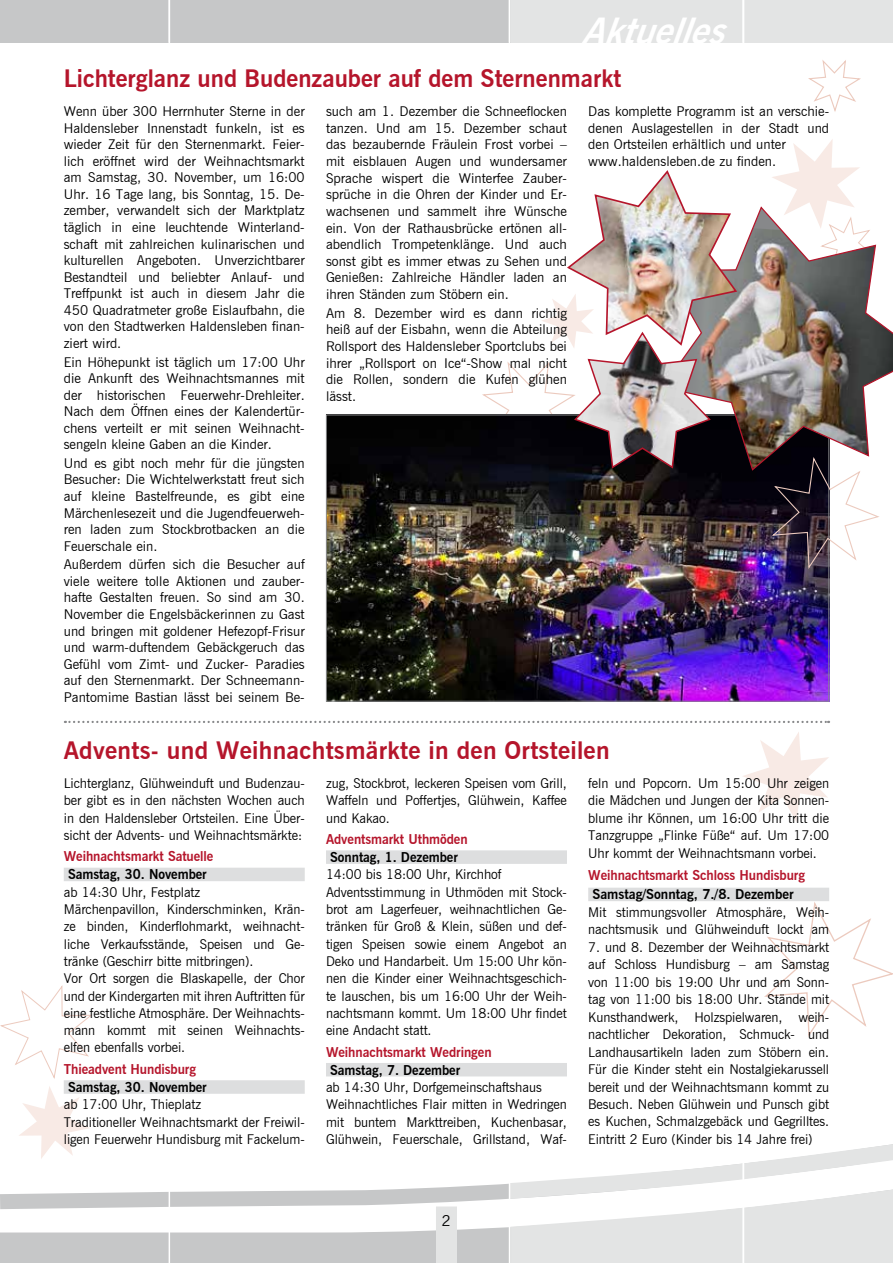
<style>
.page{position:relative;width:893px;height:1263px;background:#fff}
.page>*{position:absolute;margin:0;border:0;box-sizing:border-box;transform-origin:0 0}
.t1{font:italic 700 36px "News Gothic BT";color:#fff}
.t2{font:700 24px "News Gothic BT";color:#b5152b}
.t3{font:15px "News Gothic BT";color:#000}
.t4{font:13.5px/16.5px "News Gothic BT";letter-spacing:-.005em;color:#000;text-align:justify}
.t5{font:700 13.5px "News Gothic BT";letter-spacing:-.005em;color:#b5152b}
.t6{font:700 13.5px "News Gothic BT";letter-spacing:-.005em;color:#000}
</style>
<div class="page">
<div style="left:510px;top:0;width:383px;height:43px;background:#e3e4e4"></div>
<div style="left:0;top:0;width:510px;height:43px;background:#c6c7c8"></div>
<svg style="left:0;top:1228px;width:494px;height:35px;background:#cccdce"></svg>
<div style="left:436px;top:1206px;width:21px;height:57px;background:#e3e4e4"></div>
<svg style="left:0;top:1184px;width:494px;height:25px"></svg>
<svg style="left:494px;top:1144px;width:399px;height:119px"></svg>
<hr style="left:509px;top:0;width:1px;height:1263px;background:#fff">
<hr style="left:169px;top:0;width:1px;height:1263px;background:#fff">
<hr style="left:743px;top:0;width:1px;height:1263px;background:#fff">
<svg style="left:0;top:985px;width:92px;height:94px"></svg>
<svg style="left:743px;top:732px;width:86px;height:90px"></svg>
<svg style="left:772px;top:139px;width:88px;height:66px"></svg>
<svg style="left:764px;top:902px;width:129px;height:135px"></svg>
<svg style="left:19px;top:1086px;width:70px;height:73px"></svg>
<div style="left:64px;top:868px;width:241px;height:13px;background:#dddedf"></div>
<div style="left:64px;top:1080px;width:241px;height:14px;background:#dddedf"></div>
<div style="left:326px;top:850px;width:241px;height:14px;background:#dddedf"></div>
<div style="left:326px;top:1063px;width:241px;height:13px;background:#dddedf"></div>
<div style="left:588px;top:888px;width:241px;height:13px;background:#dddedf"></div>
<svg style="left:65px;top:721px;width:764px;height:2px"></svg>
<img style="left:328px;top:417px;width:499px;height:283px">
<img style="left:661px;top:205px;width:232px;height:267px">
<img style="left:480px;top:170px;width:259px;height:300px">
<svg style="left:770px;top:457px;width:111px;height:114px"></svg>
<svg style="left:808px;top:60px;width:53px;height:52px"></svg>
<h1 class="t1" style="left:581px;top:9px;width:159px">Aktuelles</h1>
<h2 class="t2" style="left:64px;top:64px;width:559px">Lichterglanz und Budenzauber auf dem Sternenmarkt</h2>
<p class="t4" style="left:64px;top:103px;width:242px">Wenn über 300 Herrnhuter Sterne in der Haldensleber Innenstadt funkeln, ist es wieder Zeit für den Sternenmarkt. Feier&shy;lich eröffnet wird der Weihnachtsmarkt am Samstag, 30. November, um 16:00<br>Uhr. 16 Tage lang, bis Sonntag, 15. De&shy;zember, verwandelt sich der Marktplatz täglich in eine leuchtende Winterland&shy;schaft mit zahlreichen kulinarischen und kulturellen Angeboten. Unverzichtbarer Bestandteil und beliebter Anlauf- und Treffpunkt ist auch in diesem Jahr die 450 Quadratmeter große Eislaufbahn, die von den Stadtwerken Haldensleben finan&shy;ziert wird.</p>
<p class="t4" style="left:64px;top:353px;width:242px">Ein Höhepunkt ist täglich um 17:00 Uhr die Ankunft des Weihnachtsmannes mit der historischen Feuerwehr-Drehleiter.<br>Nach dem Öffnen eines der Kalendertür&shy;chens verteilt er mit seinen Weihnacht&shy;sengeln kleine Gaben an die Kinder.</p>
<p class="t4" style="left:64px;top:455px;width:242px">Und es gibt noch mehr für die jüngsten Besucher: Die Wichtelwerkstatt freut sich auf kleine Bastelfreunde, es gibt eine Märchenlesezeit und die Jugendfeuerweh&shy;ren laden zum Stockbrotbacken an die Feuerschale ein.</p>
<p class="t4" style="left:64px;top:556px;width:242px">Außerdem dürfen sich die Besucher auf viele weitere tolle Aktionen und zauber&shy;hafte Gestalten freuen. So sind am 30.<br>November die Engelsbäckerinnen zu Gast und bringen mit goldener Hefezopf-Frisur und warm-duftendem Gebäckgeruch das Gefühl vom Zimt- und Zucker- Paradies auf den Sternenmarkt. Der Schneemann-Pantomime Bastian lässt bei seinem Be-</p>
<p class="t4" style="left:326px;top:103px;width:242px">such am 1. Dezember die Schneeflocken tanzen. Und am 15. Dezember schaut das bezaubernde Fräulein Frost vorbei – mit eisblauen Augen und wundersamer Sprache wispert die Winterfee Zauber&shy;sprüche in die Ohren der Kinder und Er&shy;wachsenen und sammelt ihre Wünsche ein. Von der Rathausbrücke ertönen all&shy;abendlich Trompetenklänge. Und auch sonst gibt es immer etwas zu Sehen und Genießen: Zahlreiche Händler laden an ihren Ständen zum Stöbern ein.</p>
<p class="t4" style="left:326px;top:305px;width:242px">Am 8. Dezember wird es dann richtig heiß auf der Eisbahn, wenn die Abteilung Rollsport des Haldensleber Sportclubs bei ihrer „Rollsport on Ice“-Show mal nicht die Rollen, sondern die Kufen glühen lässt.</p>
<p class="t4" style="left:588px;top:103px;width:242px;text-align:left">Das komplette Programm ist an verschie&shy;denen Auslagestellen in der Stadt und den Ortsteilen erhältlich und unter www.haldensleben.de zu finden.</p>
<h2 class="t2" style="left:64px;top:736px;width:547px">Advents- und Weihnachtsmärkte in den Ortsteilen</h2>
<p class="t4" style="left:64px;top:774px;width:242px;line-height:17.2px">Lichterglanz, Glühweinduft und Budenzau&shy;ber gibt es in den nächsten Wochen auch in den Haldensleber Ortsteilen. Eine Über&shy;sicht der Advents- und Weihnachtsmärkte:</p>
<p class="t5" style="left:64px;top:848px;width:151px">Weihnachtsmarkt Satuelle</p>
<p class="t6" style="left:68px;top:866px;width:140px">Samstag, 30. November</p>
<p class="t4" style="left:64px;top:883px;width:242px;line-height:17.2px;text-align:left">ab 14:30 Uhr, Festplatz<br>Märchenpavillon, Kinderschminken, Krän&shy;ze binden, Kinderflohmarkt, weihnacht&shy;liche Verkaufsstände, Speisen und Ge&shy;tränke (Geschirr bitte mitbringen).<br>Vor Ort sorgen die Blaskapelle, der Chor und der Kindergarten mit ihren Auftritten für eine festliche Atmosphäre. Der Weihnachts&shy;mann kommt mit seinen Weihnachts&shy;elfen ebenfalls vorbei.</p>
<p class="t5" style="left:64px;top:1061px;width:134px">Thieadvent Hundisburg</p>
<p class="t6" style="left:68px;top:1079px;width:140px">Samstag, 30. November</p>
<p class="t4" style="left:64px;top:1096px;width:242px;line-height:17.2px;text-align:left">ab 17:00 Uhr, Thieplatz<br>Traditioneller Weihnachtsmarkt der Freiwil&shy;ligen Feuerwehr Hundisburg mit Fackelum-</p>
<p class="t4" style="left:326px;top:774px;width:242px;line-height:17.2px">zug, Stockbrot, leckeren Speisen vom Grill, Waffeln und Poffertjes, Glühwein, Kaffee und Kakao.</p>
<p class="t5" style="left:326px;top:831px;width:143px">Adventsmarkt Uthmöden</p>
<p class="t6" style="left:330px;top:849px;width:129px">Sonntag, 1. Dezember</p>
<p class="t4" style="left:326px;top:866px;width:242px;line-height:17.2px;text-align:left">14:00 bis 18:00 Uhr, Kirchhof Adventsstimmung in Uthmöden mit Stock&shy;brot am Lagerfeuer, weihnachtlichen Ge&shy;tränken für Groß &amp; Klein, süßen und def&shy;tigen Speisen sowie einem Angebot an Deko und Handarbeit. Um 15:00 Uhr kön&shy;nen die Kinder einer Weihnachtsgeschich&shy;te lauschen, bis um 16:00 Uhr der Weih&shy;nachtsmann kommt. Um 18:00 Uhr findet eine Andacht statt.</p>
<p class="t5" style="left:326px;top:1044px;width:167px">Weihnachtsmarkt Wedringen</p>
<p class="t6" style="left:330px;top:1062px;width:132px">Samstag, 7. Dezember</p>
<p class="t4" style="left:326px;top:1078px;width:242px;line-height:17.2px;text-align:left">ab 14:30 Uhr, Dorfgemeinschaftshaus Weihnachtliches Flair mitten in Wedringen mit buntem Markttreiben, Kuchenbasar, Glühwein, Feuerschale, Grillstand, Waf-</p>
<p class="t4" style="left:588px;top:774px;width:242px;line-height:17.4px">feln und Popcorn. Um 15:00 Uhr zeigen die Mädchen und Jungen der Kita Sonnen&shy;blume ihr Können, um 16:00 Uhr tritt die Tanzgruppe „Flinke Füße“ auf. Um 17:00<br>Uhr kommt der Weihnachtsmann vorbei.</p>
<p class="t5" style="left:588px;top:866px;width:218px">Weihnachtsmarkt Schloss Hundisburg</p>
<p class="t6" style="left:592px;top:886px;width:203px">Samstag/Sonntag, 7./8. Dezember</p>
<p class="t4" style="left:588px;top:903px;width:242px;line-height:17.4px">Mit stimmungsvoller Atmosphäre, Weih&shy;nachtsmusik und Glühweinduft lockt am</p>
<p class="t4" style="left:588px;top:938px;width:242px;line-height:17.4px">7. und 8. Dezember der Weihnachtsmarkt auf Schloss Hundisburg – am Samstag von 11:00 bis 19:00 Uhr und am Sonn&shy;tag von 11:00 bis 18:00 Uhr. Stände mit Kunsthandwerk, Holzspielwaren, weih&shy;nachtlicher Dekoration, Schmuck- und Landhausartikeln laden zum Stöbern ein.<br>Für die Kinder steht ein Nostalgiekarussell bereit und der Weihnachtsmann kommt zu Besuch. Neben Glühwein und Punsch gibt es Kuchen, Schmalzgebäck und Gegrilltes.<br>Eintritt 2 Euro (Kinder bis 14 Jahre frei)</p>
<p class="t3" style="left:442px;top:1212px;width:11px">2</p>
</div>
